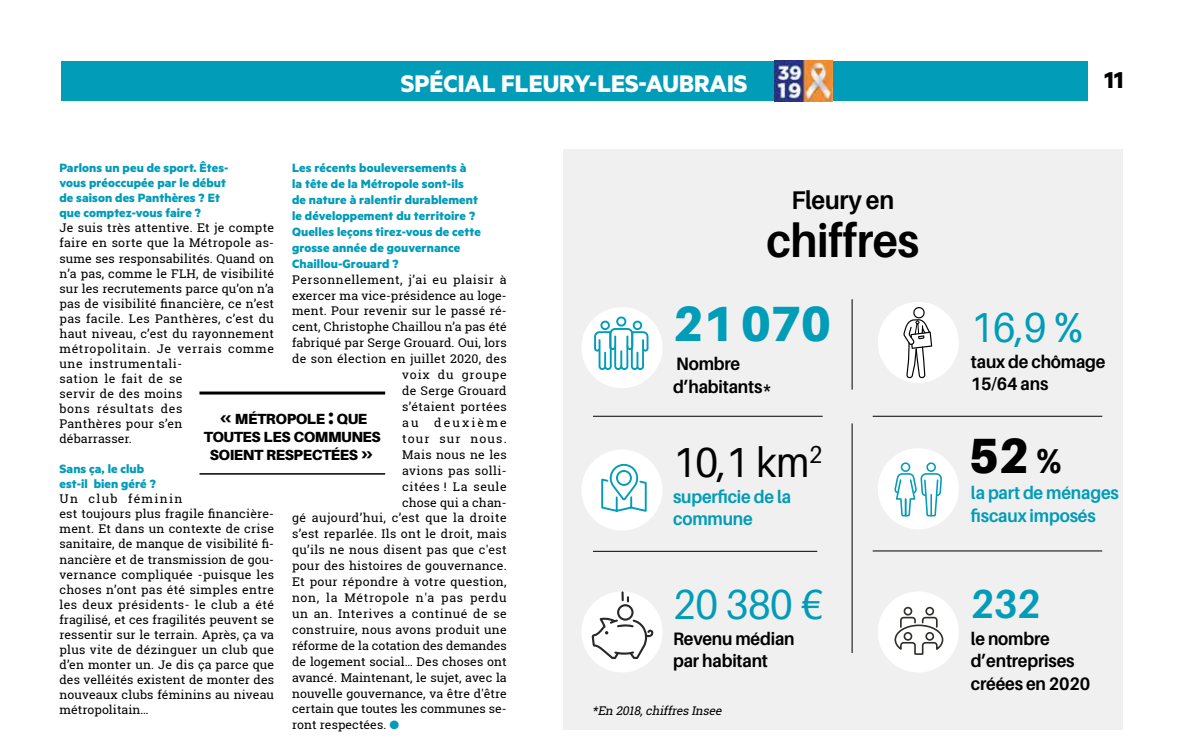
<style>
.page{position:relative;width:1187px;height:751px;background:#fff}
.page>*{position:absolute;margin:0;border:0;box-sizing:border-box;transform-origin:0 0}
._00_CHAPEAU{font:900 49.5px "Aileron";color:#009cb8;scale:.93 1}
._00_CHAPEAU-2{font:900 49.5px "Aileron";color:#000;scale:.93 1}
._00_CHAPEAU-3{font:700 46.8px "Aileron";letter-spacing:-.01em;color:#000;scale:.93 1}
._00_CHAPEAU-4{font:42px "Aileron";letter-spacing:-.01em;color:#009cb8;scale:.93 1}
._00_CHAPEAU-5{font:42px "Aileron";color:#000;scale:.93 1}
._00_CHAPEAU-6{font:700 40.5px "Aileron";color:#009cb8;scale:.93 1}
.t1{font:700 27px "Metric";color:#fff}
.t2{font:700 25.8px "Metric";color:#000}
._00_CHAPEAU-7{font:700 25.5px "Aileron";letter-spacing:-.01em;color:#000;scale:.93 1}
._00_CHAPEAU-8{font:700 18px/22.5px "Aileron";letter-spacing:-.01em;color:#000;scale:.93 1}
._00_CHAPEAU-9{font:700 18px/22.5px "Aileron";letter-spacing:-.01em;color:#009cb8;scale:.93 1}
.TXT_EXERGUE{font:900 14.7px/18px "Aileron";letter-spacing:-.03em;color:#000;text-align:center}
.QUESTIONS_ITW{font:700 13.5px/15.9px "Metric";letter-spacing:.005em;color:#009cb8}
._00_TXT_COURANT{font:12px/15px "Roboto Slab";letter-spacing:.02em;color:#000}
._00_TXT_COURANT-2{font:12px "Roboto Slab";letter-spacing:.04em;color:#000}
._00_TXT_COURANT-3{font:12px "Roboto Slab";letter-spacing:-.005em;color:#000}
._00_TXT_COURANT-4{font:12px "Roboto Slab";color:#000}
._00_TXT_COURANT-5{font:12px "Roboto Slab";letter-spacing:.055em;color:#000}
._00_TXT_COURANT-6{font:italic 12px "Roboto Slab";color:#000}
._00_TXT_COURANT-7{font:12px "Roboto Slab";letter-spacing:.045em;color:#000}
._00_TXT_COURANT-8{font:12px "Roboto Slab";letter-spacing:.07em;color:#000}
._00_TXT_COURANT-9{font:12px "Roboto Slab";letter-spacing:.095em;color:#000}
._00_TXT_COURANT-10{font:12px "Roboto Slab";letter-spacing:.17em;color:#000}
.s1{color:#009cb8}
.s2{font-size:21px}
.s3{font-size:34.5px}
</style>
<div class="page">
<hr style="left:199px;top:473px;width:186px;height:1px;background:#000">
<hr style="left:199px;top:391px;width:186px;height:3px;background:#000">
<div style="left:61px;top:61px;width:1026px;height:39px;background:#009cb8"></div>
<img style="left:775px;top:61px;width:58px;height:40px">
<div style="left:563px;top:149px;width:560px;height:580px;background:#f0f0f0"></div>
<div style="left:878px;top:302px;width:81px;height:81px;background:#fff;border-radius:50%"></div>
<div style="left:878px;top:448px;width:81px;height:81px;background:#fff;border-radius:50%"></div>
<div style="left:878px;top:591px;width:81px;height:81px;background:#fff;border-radius:50%"></div>
<div style="left:581px;top:591px;width:81px;height:81px;background:#fff;border-radius:50%"></div>
<div style="left:581px;top:449px;width:81px;height:81px;background:#fff;border-radius:50%"></div>
<div style="left:581px;top:307px;width:81px;height:81px;background:#fff;border-radius:50%"></div>
<hr style="left:593px;top:551px;width:224px;height:1px;background:#000">
<hr style="left:593px;top:416px;width:229px;height:1px;background:#000">
<hr style="left:872px;top:416px;width:230px;height:1px;background:#000">
<hr style="left:872px;top:550px;width:230px;height:1px;background:#000">
<hr style="left:852px;top:299px;width:1px;height:90px;background:#000">
<hr style="left:852px;top:423px;width:1px;height:230px;background:#000">
<svg style="left:601px;top:465px;width:46px;height:47px"></svg>
<svg style="left:591px;top:591px;width:63px;height:68px"></svg>
<div style="left:903px;top:607px;width:9px;height:8px;border:2px solid #2e2e2b;border-radius:50%"></div>
<div style="left:925px;top:607px;width:9px;height:8px;border:2px solid #2e2e2b;border-radius:50%"></div>
<svg style="left:894px;top:616px;width:50px;height:39px"></svg>
<svg style="left:594px;top:316px;width:54px;height:54px"></svg>
<div style="left:926px;top:462px;width:10px;height:10px;border:2px solid #009cb8;border-radius:50%"></div>
<div style="left:901px;top:462px;width:9px;height:10px;border:2px solid #009cb8;border-radius:50%"></div>
<svg style="left:894px;top:473px;width:48px;height:44px"></svg>
<svg style="left:903px;top:307px;width:29px;height:71px"></svg>
<p class="t1" style="left:401px;top:67px;width:348px">SPÉCIAL FLEURY-LES-AUBRAIS</p>
<p class="QUESTIONS_ITW" style="left:59px;top:160px;width:171px;line-height:15px">Parlons un peu de sport. Êtes&shy;vous préoccupée par le début de saison des Panthères ? Et que comptez-vous faire ?</p>
<p class="_00_TXT_COURANT" style="left:59px;top:220px;width:216px">Je suis très attentive. Et je compte faire en sorte que la Métropole as&shy;sume ses responsabilités. Quand on n’a pas, comme le FLH, de visibilité sur les recrutements parce qu’on n’a pas de visibilité financière, ce n’est pas facile. Les Panthères, c’est du haut niveau, c’est du rayonnement métropolitain. Je verrais comme une instrumentali-<br>sation le fait de se<br>servir de des moins<br>bons résultats des<br>Panthères pour s’en<br>débarrasser.</p>
<p class="QUESTIONS_ITW" style="left:59px;top:461px;width:98px;line-height:15px">Sans ça, le club est-il bien géré ?</p>
<p class="_00_TXT_COURANT" style="left:59px;top:491px;width:216px">Un club féminin<br>est toujours plus fragile financière&shy;ment. Et dans un contexte de crise sanitaire, de manque de visibilité fi&shy;nancière et de transmission de gou&shy;vernance compliquée -puisque les choses n’ont pas été simples entre les deux présidents- le club a été fragilisé, et ces fragilités peuvent se ressentir sur le terrain. Après, ça va plus vite de dézinguer un club que d’en monter un. Je dis ça parce que des velléités existent de monter des nouveaux clubs féminins au niveau métropolitain…</p>
<p class="QUESTIONS_ITW" style="left:292px;top:160px;width:190px">Les récents bouleversements à<br>la tête de la Métropole sont-ils de nature à ralentir durablement le développement du territoire ?<br>Quelles leçons tirez-vous de cette grosse année de gouvernance<br>Chaillou-Grouard ?</p>
<p class="_00_TXT_COURANT-2" style="left:292px;top:271px;width:216px">Personnellement, j’ai eu plaisir à</p>
<p class="_00_TXT_COURANT" style="left:292px;top:287px;width:216px">exercer ma vice-présidence au loge-</p>
<p class="_00_TXT_COURANT" style="left:292px;top:303px;width:216px">ment. Pour revenir sur le passé ré-</p>
<p class="_00_TXT_COURANT" style="left:292px;top:319px;width:216px">cent, Christophe Chaillou n’a pas été</p>
<p class="_00_TXT_COURANT" style="left:292px;top:335px;width:216px">fabriqué par Serge Grouard. Oui, lors</p>
<p class="_00_TXT_COURANT" style="left:292px;top:351px;width:216px">de son élection en juillet 2020, des</p>
<p class="_00_TXT_COURANT-8" style="left:402px;top:366px;width:106px">voix du groupe</p>
<p class="_00_TXT_COURANT" style="left:402px;top:383px;width:106px">de Serge Grouard</p>
<p class="_00_TXT_COURANT" style="left:402px;top:399px;width:106px">s’étaient portées</p>
<p class="_00_TXT_COURANT" style="left:402px;top:415px;width:18px">au</p>
<p class="_00_TXT_COURANT-10" style="left:434px;top:414px;width:74px">deuxième</p>
<p class="_00_TXT_COURANT-9" style="left:402px;top:430px;width:106px">tour sur nous.</p>
<p class="_00_TXT_COURANT" style="left:402px;top:447px;width:106px">Mais nous ne les</p>
<p class="_00_TXT_COURANT" style="left:402px;top:462px;width:106px">avions pas solli-</p>
<p class="_00_TXT_COURANT-7" style="left:402px;top:478px;width:106px">citées ! La seule</p>
<p class="_00_TXT_COURANT" style="left:402px;top:494px;width:106px">chose qui a chan-</p>
<p class="_00_TXT_COURANT" style="left:292px;top:510px;width:216px">gé aujourd’hui, c’est que la droite</p>
<p class="_00_TXT_COURANT" style="left:292px;top:526px;width:216px">s’est reparlée. Ils ont le droit, mais</p>
<p class="_00_TXT_COURANT" style="left:292px;top:542px;width:216px">qu’ils ne nous disent pas que c'est</p>
<p class="_00_TXT_COURANT" style="left:292px;top:558px;width:216px">pour des histoires de gouvernance.</p>
<p class="_00_TXT_COURANT" style="left:292px;top:574px;width:216px">Et pour répondre à votre question,</p>
<p class="_00_TXT_COURANT-5" style="left:292px;top:589px;width:216px">non, la Métropole n'a pas perdu</p>
<p class="_00_TXT_COURANT-2" style="left:292px;top:605px;width:216px">un an. Interives a continué de se</p>
<p class="_00_TXT_COURANT" style="left:292px;top:622px;width:216px">construire, nous avons produit une</p>
<p class="_00_TXT_COURANT-3" style="left:292px;top:637px;width:216px">réforme de la cotation des demandes</p>
<p class="_00_TXT_COURANT" style="left:292px;top:653px;width:216px">de logement social… Des choses ont</p>
<p class="_00_TXT_COURANT" style="left:292px;top:669px;width:216px">avancé. Maintenant, le sujet, avec la</p>
<p class="_00_TXT_COURANT" style="left:292px;top:685px;width:216px">nouvelle gouvernance, va être d'être</p>
<p class="_00_TXT_COURANT-4" style="left:292px;top:701px;width:216px">certain que toutes les communes se-</p>
<p class="_00_TXT_COURANT" style="left:292px;top:717px;width:109px">ront respectées. <span class="s1">●</span></p>
<p class="TXT_EXERGUE" style="left:204px;top:409px;width:178px"><span class="s2">«</span> MÉTROPOLE <span class="s2">:</span> QUE<br>TOUTES LES COMMUNES<br>SOIENT RESPECTÉES <span class="s2">»</span></p>
<p class="_00_CHAPEAU-7" style="left:791px;top:186px;width:112px">Fleury en</p>
<p class="_00_CHAPEAU-3" style="left:766px;top:214px;width:166px">chiffres</p>
<p class="_00_CHAPEAU" style="left:673px;top:295px;width:172px">21 070</p>
<p class="_00_CHAPEAU-8" style="left:673px;top:353px;width:108px">Nombre d’habitants*</p>
<p class="_00_CHAPEAU-5" style="left:673px;top:439px;width:162px">10,1 km<sup>2</sup></p>
<p class="_00_CHAPEAU-9" style="left:673px;top:485px;width:128px">superficie de la commune</p>
<p class="_00_CHAPEAU-4" style="left:673px;top:581px;width:163px">20 380 €</p>
<p class="_00_CHAPEAU-8" style="left:673px;top:627px;width:132px">Revenu médian par habitant</p>
<p class="_00_TXT_COURANT-6" style="left:592px;top:702px;width:134px">*En 2018,chiffres Insee</p>
<p class="t2" style="left:1104px;top:65px;width:20px">11</p>
<p class="_00_CHAPEAU-4" style="left:971px;top:304px;width:122px">16,9 %</p>
<p class="_00_CHAPEAU-8" style="left:971px;top:350px;width:146px">taux de chômage<br>15/64 ans</p>
<p class="_00_CHAPEAU-2" style="left:969px;top:426px;width:101px">52 <span class="s3">%</span></p>
<p class="_00_CHAPEAU-9" style="left:971px;top:482px;width:160px">la part de ménages fiscaux imposés</p>
<p class="_00_CHAPEAU-6" style="left:971px;top:581px;width:77px">232</p>
<p class="_00_CHAPEAU-8" style="left:971px;top:627px;width:130px">le nombre d’entreprises créées en 2020</p>
</div>
